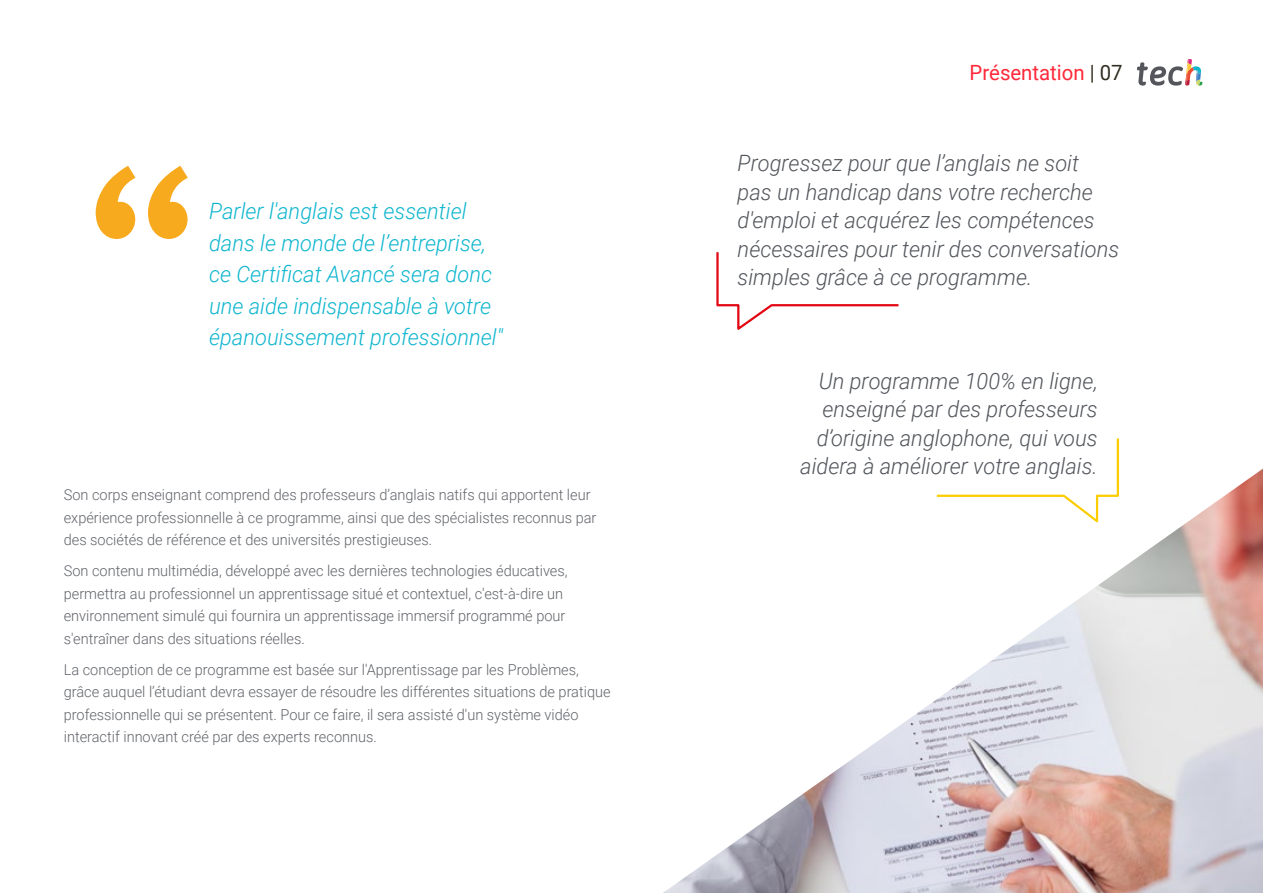
<style>
.page{position:relative;width:1263px;height:893px;background:#fff}
.page>*{position:absolute;margin:0;border:0;box-sizing:border-box;transform-origin:0 0}
.t1{font:italic 300 22.5px/28.5px "Roboto";color:#52555b;text-align:right}
.t2{font:italic 300 22.5px/31.5px "Roboto";color:#0fb6cf}
.t3{font:21px "Roboto";color:#ff293a}
.t4{font:300 15px/22.5px "Roboto";color:#61646a}
.s1{color:#312e20}
</style>
<div class="page">
<svg style="left:96px;top:166px;width:92px;height:73px"></svg>
<img style="left:663px;top:469px;width:600px;height:424px">
<svg style="left:935px;top:438px;width:185px;height:88px"></svg>
<svg style="left:716px;top:252px;width:183px;height:78px"></svg>
<svg style="left:1137px;top:59px;width:65px;height:27px"></svg>
<h1 class="t2" style="left:209px;top:195px;width:295px">Parler l'anglais est essentiel dans le monde de l’entreprise, ce Certificat Avancé sera donc une aide indispensable à votre épanouissement professionnel"</h1>
<p class="t4" style="left:64px;top:483px;width:534px">Son corps enseignant comprend des professeurs d’anglais natifs qui apportent leur expérience professionnelle à ce programme, ainsi que des spécialistes reconnus par des sociétés de référence et des universités prestigieuses.</p>
<p class="t4" style="left:64px;top:559px;width:505px">Son contenu multimédia, développé avec les dernières technologies éducatives, permettra au professionnel un apprentissage situé et contextuel, c'est-à-dire un environnement simulé qui fournira un apprentissage immersif programmé pour s'entraîner dans des situations réelles.</p>
<p class="t4" style="left:64px;top:658px;width:548px">La conception de ce programme est basée sur l'Apprentissage par les Problèmes, grâce auquel l’étudiant devra essayer de résoudre les différentes situations de pratique professionnelle qui se présentent. Pour ce faire, il sera assisté d'un système vidéo interactif innovant créé par des experts reconnus.</p>
<h2 class="t3" style="left:970px;top:57px;width:155px">Présentation <span class="s1">| 07</span></h2>
<h1 class="t1" style="left:738px;top:148px;width:383px;text-align:left">Progressez pour que l’anglais ne soit<br>pas un handicap dans votre recherche d'emploi et acquérez les compétences nécessaires pour tenir des conversations simples grâce à ce programme.</h1>
<h1 class="t1" style="left:800px;top:366px;width:299px">Un programme 100% en ligne, enseigné par des professeurs d’origine anglophone, qui vous aidera à améliorer votre anglais.</h1>
</div>
